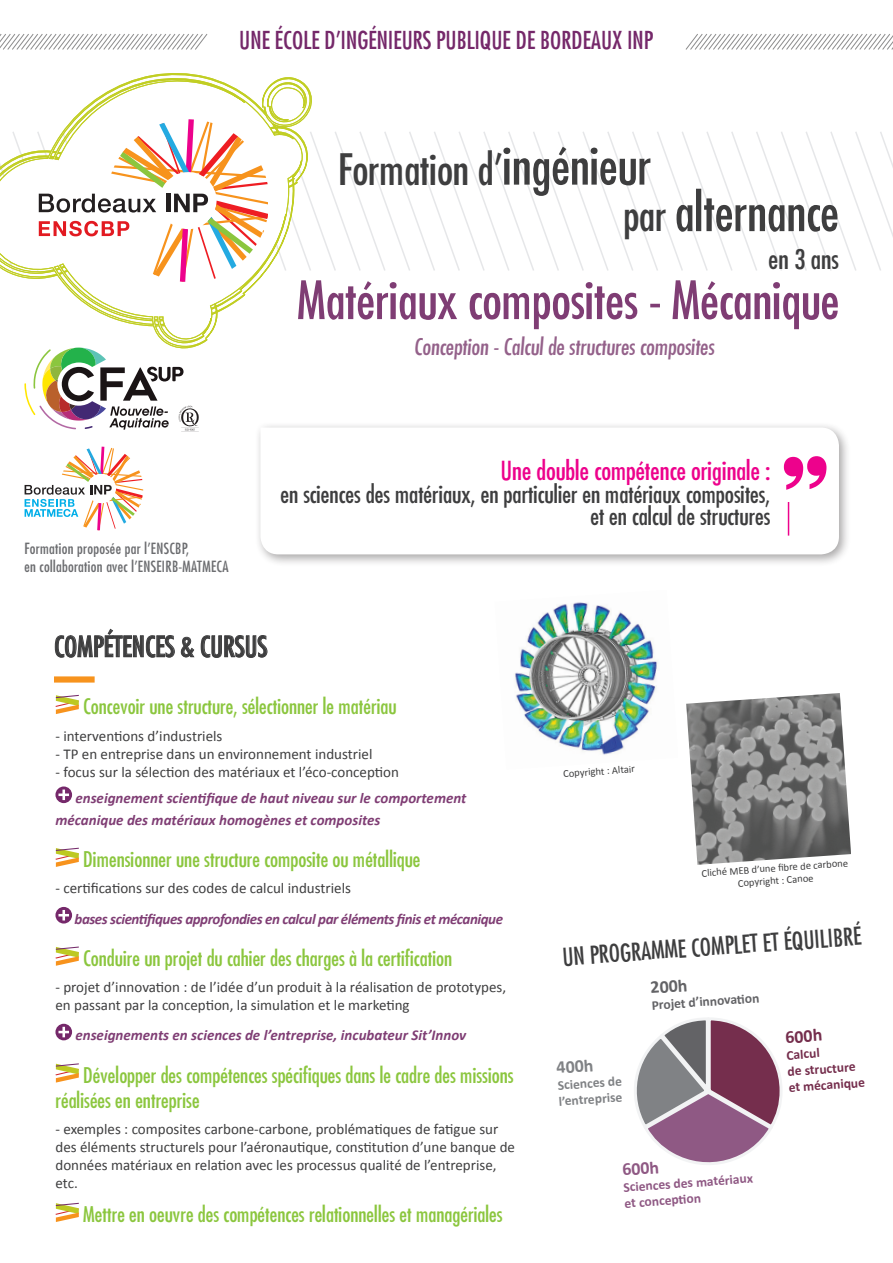
<style>
.page{position:relative;width:893px;height:1263px;background:#fff}
.page>*{position:absolute;margin:0;border:0;box-sizing:border-box;transform-origin:0 0}
.t1{font:condensed 51.3px "Futura";color:#7f3d74}
.t2{font:condensed 51.3px "Futura";color:#3e3e3f}
.t3{font:condensed 42px "Futura";color:#3e3e3f}
.t4{font:condensed 27.75px "Futura";color:#3e3e3f}
.t5{font:condensed 27px "Futura";color:#3e3e3f}
.t6{font:condensed 25.5px "Futura";color:#ed028c}
.t7{font:condensed 24px/22.5px "Futura";color:#3e3e3f;text-align:right}
.t8{font:condensed 24px "Futura";color:#75286a}
.t9{font:condensed 22.5px "Futura";letter-spacing:-.105em;color:#94618a}
.t10{font:condensed 21px/25.2px "Futura";color:#8bc63e}
.t11{font:700 18px "Calibri";color:#636366}
.t12{font:700 18px "Calibri";color:#808285}
.t13{font:700 18px "Calibri";color:#752e4d}
.t14{font:700 18px "Calibri";color:#8f5984}
.t15{font:15px/18px "Calibri";color:#3e3e3f}
.t16{font:italic 700 15px/21.6px "Calibri";color:#7f3d74}
.t17{font:italic 700 15px "Calibri";letter-spacing:-.03em;color:#7f3d74}
.t18{font:condensed 15px/18px "Futura";letter-spacing:.02em;color:#6c6d70}
.t19{font:700 13.5px/16.2px "Calibri";color:#8f5984}
.t20{font:700 13.5px/16.2px "Calibri";color:#752e4d}
.t21{font:700 13.5px/16.2px "Calibri";color:#808285}
.t22{font:700 13.5px "Calibri";color:#636366}
.t23{font:10.5px/12.6px "Calibri";color:#3e3e3f;text-align:center}
.s1{font-size:51.3px}
.s2{font-size:42px}
</style>
<div class="page">
<svg style="left:55px;top:695px;width:24px;height:19px"></svg>
<svg style="left:55px;top:786px;width:17px;height:17px"></svg>
<svg style="left:58px;top:789px;width:11px;height:11px"></svg>
<svg style="left:55px;top:848px;width:24px;height:19px"></svg>
<svg style="left:55px;top:907px;width:17px;height:16px"></svg>
<svg style="left:58px;top:910px;width:11px;height:10px"></svg>
<svg style="left:55px;top:946px;width:24px;height:20px"></svg>
<svg style="left:55px;top:1024px;width:17px;height:16px"></svg>
<svg style="left:58px;top:1027px;width:11px;height:10px"></svg>
<svg style="left:55px;top:1063px;width:24px;height:19px"></svg>
<svg style="left:55px;top:1203px;width:24px;height:19px"></svg>
<div style="left:54px;top:676px;width:41px;height:6px;background:#f7931d"></div>
<svg style="left:55px;top:628px;width:120px;height:30px"></svg>
<svg style="left:181px;top:637px;width:14px;height:20px"></svg>
<svg style="left:201px;top:635px;width:67px;height:23px"></svg>
<div style="left:254px;top:422px;width:597px;height:145px;background:#231f20;opacity:.4"></div>
<svg style="left:260px;top:427px;width:579px;height:127px"></svg>
<svg style="left:784px;top:456px;width:42px;height:34px"></svg>
<hr style="left:788px;top:502px;width:1px;height:34px;background:#ed028c">
<svg style="left:62px;top:73px;width:250px;height:275px"></svg>
<svg style="left:0;top:119px;width:893px;height:163px"></svg>
<img style="left:686px;top:693px;width:165px;height:172px">
<svg style="left:634px;top:1017px;width:148px;height:148px"></svg>
<svg style="left:25px;top:447px;width:118px;height:83px"></svg>
<img style="left:514px;top:602px;width:144px;height:153px">
<svg style="left:0;top:34px;width:207px;height:16px"></svg>
<svg style="left:685px;top:34px;width:208px;height:16px"></svg>
<svg style="left:24px;top:348px;width:175px;height:84px"></svg>
<h3 class="t8" style="left:239px;top:25px;width:415px">une école d’ingénieurs PUBLIQUE de bordeaux INP</h3>
<h2 class="t3" style="left:338px;top:142px;width:315px">Formation d’<span class="s1">ingénieur</span></h2>
<h1 class="t2" style="left:623px;top:179px;width:217px"><span class="s2">par</span> alternance</h1>
<h3 class="t5" style="left:769px;top:241px;width:72px">en 3 ans</h3>
<h1 class="t1" style="left:297px;top:267px;width:544px">Matériaux composites - Mécanique</h1>
<h3 class="t9" style="left:414px;top:332px;width:304px">Conception - Calcul de structures composites</h3>
<p class="t18" style="left:24px;top:539px;width:206px">Formation proposée par l’ENSCBP,<br>en collaboration avec l’ENSEIRB-MATMECA</p>
<h3 class="t6" style="left:500px;top:454px;width:272px">Une double compétence originale :</h3>
<h3 class="t7" style="left:280px;top:482px;width:491px">en sciences des matériaux, en particulier en matériaux composites, et en calcul de structures</h3>
<h3 class="t4" style="left:54px;top:629px;width:215px">compétences &amp; cursus</h3>
<h3 class="t10" style="left:83px;top:693px;width:315px">Concevoir une structure, sélectionner le matériau</h3>
<p class="t15" style="left:55px;top:727px;width:169px">- interventions d’industriels</p>
<p class="t15" style="left:55px;top:745px;width:318px">- TP en entreprise dans un environnement industriel</p>
<p class="t15" style="left:55px;top:763px;width:345px">- focus sur la sélection des matériaux et l’éco-conception</p>
<p class="t16" style="left:55px;top:787px;width:412px;text-indent:20px">enseignement scientifique de haut niveau sur le comportement mécanique des matériaux homogènes et composites</p>
<h3 class="t10" style="left:83px;top:846px;width:339px">Dimensionner une structure composite ou métallique</h3>
<p class="t15" style="left:55px;top:879px;width:297px">- certifications sur des codes de calcul industriels</p>
<p class="t17" style="left:75px;top:909px;width:430px">bases scientifiques approfondies en calcul par éléments finis et mécanique</p>
<h3 class="t10" style="left:83px;top:945px;width:371px">Conduire un projet du cahier des charges à la certification</h3>
<p class="t15" style="left:55px;top:978px;width:452px">- projet d’innovation : de l’idée d’un produit à la réalisation de prototypes, en passant par la conception, la simulation et le marketing</p>
<p class="t16" style="left:75px;top:1024px;width:392px">enseignements en sciences de l’entreprise, incubateur Sit’Innov</p>
<h3 class="t10" style="left:55px;top:1062px;width:460px;text-indent:28px">Développer des compétences spécifiques dans le cadre des missions réalisées en entreprise</h3>
<p class="t15" style="left:55px;top:1120px;width:461px">- exemples : composites carbone-carbone, problématiques de fatigue sur des éléments structurels pour l’aéronautique, constitution d’une banque de données matériaux en relation avec les processus qualité de l’entreprise, etc.</p>
<h3 class="t10" style="left:83px;top:1201px;width:421px">Mettre en oeuvre des compétences relationnelles et managériales</h3>
<p class="t23" style="left:563px;top:767px;width:73px;rotate:-4deg">Copyright : Altair</p>
<p class="t23" style="left:701px;top:867px;width:148px;rotate:-4deg">Cliché MEB d’une fi bre de carbone<br>Copyright : Canoe</p>
<h3 class="t7" style="left:562px;top:945px;width:301px;rotate:-4deg">Un programm e complet et équilibré</h3>
<p class="t11" style="left:650px;top:976px;width:39px;rotate:-4deg">200h</p>
<p class="t22" style="left:651px;top:996px;width:109px;rotate:-4deg">Projet d’innovati on</p>
<p class="t12" style="left:556px;top:1056px;width:39px;rotate:-4deg">400h</p>
<p class="t21" style="left:557px;top:1077px;width:66px;rotate:-4deg">Sciences de l’entreprise</p>
<p class="t14" style="left:621px;top:1158px;width:39px;rotate:-4deg">600h</p>
<p class="t19" style="left:623px;top:1179px;width:131px;rotate:-4deg">Sciences des matériaux et concepti on</p>
<p class="t13" style="left:784px;top:1026px;width:39px;rotate:-4deg">600h</p>
<p class="t20" style="left:786px;top:1047px;width:78px;rotate:-4deg">Calcul<br>de structure et mécanique</p>
</div>
